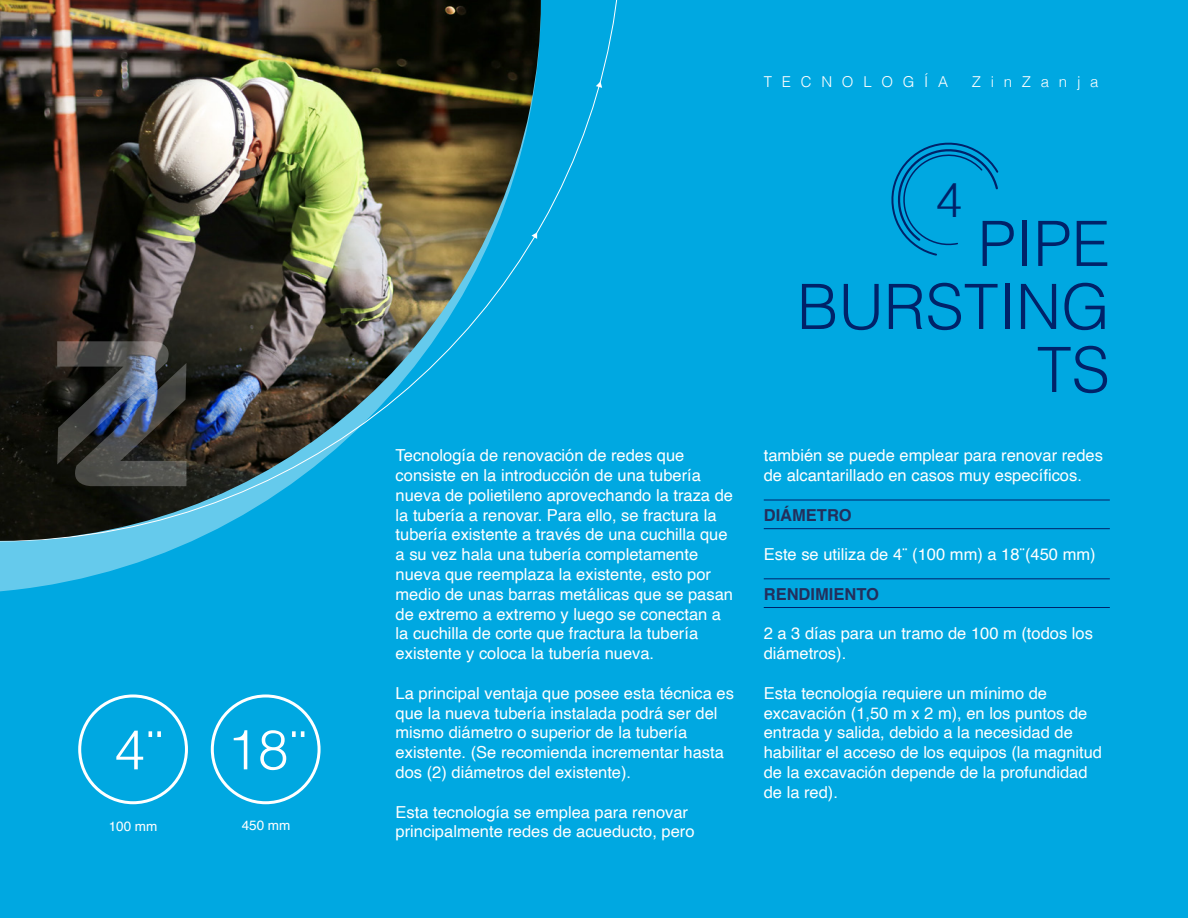
<style>
.page{position:relative;width:1188px;height:918px;background:#00a8e1}
.page>*{position:absolute;margin:0;border:0;box-sizing:border-box;transform-origin:0 0}
.t1{font:300 62.55px/63px "Helvetica";color:#002269;text-align:right}
.t2{font:300 55.5px "Helvetica";color:#fff}
.t3{font:300 48px "Helvetica";color:#002269}
.t4{font:16.5px/19.8px "Helvetica";color:#fff}
.t5{font:700 16.5px "Helvetica";color:#232f5c}
.t6{font:300 15px "Helvetica";letter-spacing:.65em;color:#fff}
.t7{font:13.5px "Helvetica";color:#fff}
</style>
<div class="page">
<svg style="left:0;top:542px;width:190px;height:50px;fill:#65caec"></svg>
<svg style="left:891px;top:142px;width:108px;height:114px"></svg>
<hr style="left:764px;top:500px;width:346px;height:1px;background:#002269">
<hr style="left:764px;top:528px;width:346px;height:1px;background:#002269">
<hr style="left:764px;top:578px;width:346px;height:1px;background:#002269">
<hr style="left:764px;top:607px;width:346px;height:1px;background:#002269">
<div style="left:78px;top:694px;width:110px;height:110px;border:3px solid #fff;border-radius:50%"></div>
<div style="left:211px;top:694px;width:110px;height:110px;border:3px solid #fff;border-radius:50%"></div>
<svg style="left:596px;top:82px;width:6px;height:6px"></svg>
<img style="left:0;top:0;width:541px;height:541px">
<img style="left:57px;top:341px;width:129px;height:145px">
<h2 class="t2" style="left:114px;top:702px;width:194px">4¨ 18¨</h2>
<p class="t7" style="left:109px;top:816px;width:50px">100 mm</p>
<p class="t7" style="left:242px;top:815px;width:50px">450 mm</p>
<p class="t6" style="left:764px;top:69px;width:186px">TECNOLOGÍA</p>
<p class="t6" style="left:972px;top:69px;width:128px">ZinZanja</p>
<p class="t4" style="left:396px;top:446px;width:339px">Tecnología de renovación de redes que consiste en la introducción de una tubería nueva de polietileno aprovechando la traza de la tubería a renovar. Para ello, se fractura la tubería existente a través de una cuchilla que a su vez hala una tubería completamente nueva que reemplaza la existente, esto por medio de unas barras metálicas que se pasan de extremo a extremo y luego se conectan a la cuchilla de corte que fractura la tubería existente y coloca la tubería nueva.</p>
<p class="t4" style="left:396px;top:684px;width:340px">La principal ventaja que posee esta técnica es que la nueva tubería instalada podrá ser del mismo diámetro o superior de la tubería existente. (Se recomienda incrementar hasta dos (2) diámetros del existente).</p>
<p class="t4" style="left:396px;top:802px;width:300px">Esta tecnología se emplea para renovar principalmente redes de acueducto, pero</p>
<h3 class="t3" style="left:936px;top:159px;width:28px">4</h3>
<h1 class="t1" style="left:797px;top:208px;width:314px">PIPE<br>BURSTING<br>TS</h1>
<p class="t4" style="left:764px;top:446px;width:341px">también se puede emplear para renovar redes de alcantarillado en casos muy específicos.</p>
<p class="t5" style="left:764px;top:502px;width:89px">DIÁMETRO</p>
<p class="t4" style="left:764px;top:545px;width:333px">Este se utiliza de 4¨ (100 mm) a 18¨(450 mm)</p>
<p class="t5" style="left:764px;top:581px;width:117px">RENDIMIENTO</p>
<p class="t4" style="left:764px;top:624px;width:331px">2 a 3 días para un tramo de 100 m (todos los diámetros).</p>
<p class="t4" style="left:764px;top:684px;width:340px">Esta tecnología requiere un mínimo de excavación (1,50 m x 2 m), en los puntos de entrada y salida, debido a la necesidad de habilitar el acceso de los equipos (la magnitud de la excavación depende de la profundidad de la red).</p>
</div>
